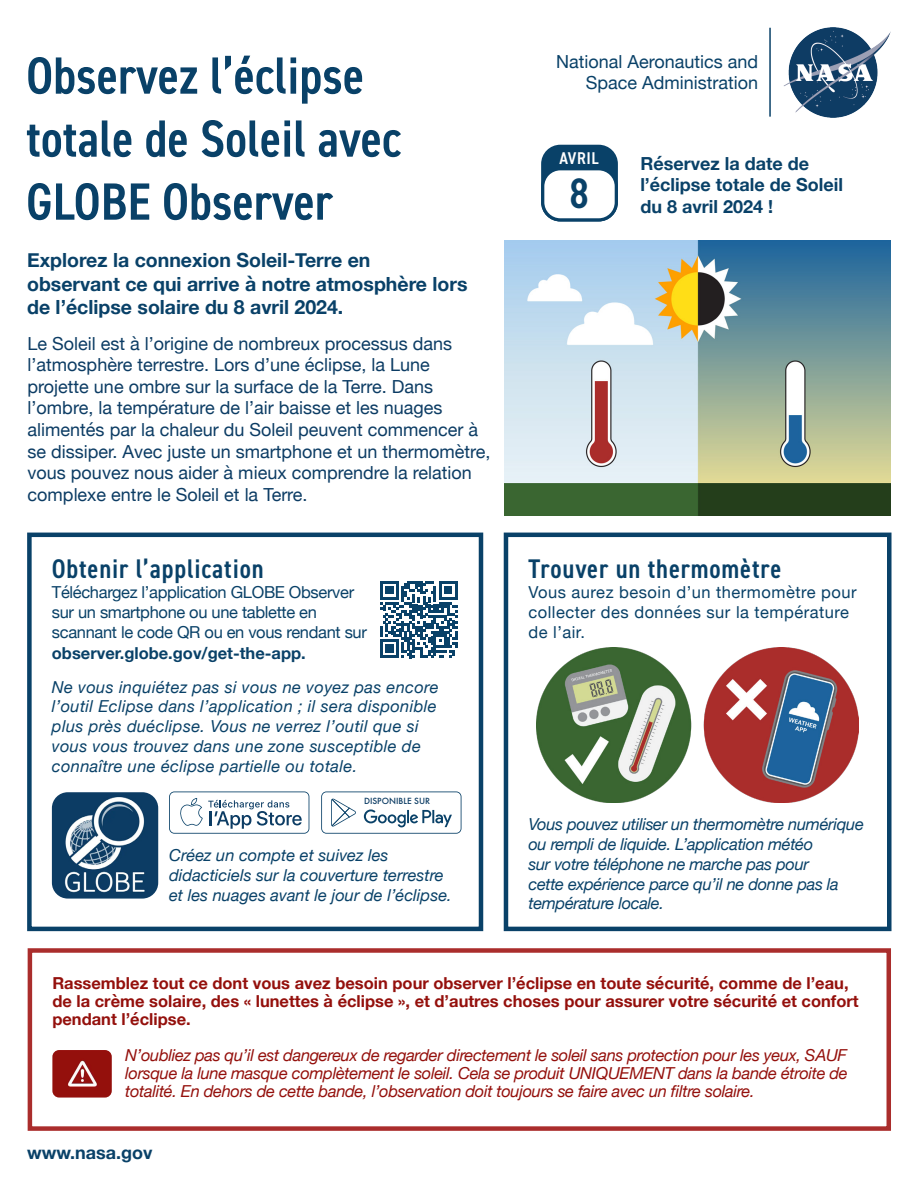
<style>
.page{position:relative;width:918px;height:1188px;background:#fff}
.page>*{position:absolute;margin:0;border:0;box-sizing:border-box;transform-origin:0 0}
.t1{font:600 condensed 52.5px/63px "DIN2014";color:#094168}
.t2{font:600 condensed 42.6px "DIN2014";color:#094168}
.t3{font:600 condensed 27px "DIN2014";letter-spacing:.03em;color:#094168}
.t4{font:700 19.5px/23.4px "Helvetica Neue";color:#094168}
.t5{font:18px/21.6px "Helvetica Neue";color:#0c3c64}
.t6{font:700 18px/21.6px "Helvetica Neue";color:#094168}
.t7{font:18px/21.6px "Helvetica Neue";color:#094168;text-align:right}
.t8{font:600 condensed 17.1px "DIN2014";letter-spacing:.03em;color:#fff}
.t9{font:italic 16.5px/18px "Helvetica Neue";letter-spacing:-.02em;color:#94100c;text-align:justify}
.t10{font:italic 16.5px/19.8px "Helvetica Neue";letter-spacing:.02em;color:#094168}
.t11{font:700 16.5px/18px "Helvetica Neue";color:#94100c}
.t12{font:italic 16.5px/19.8px "Helvetica Neue";letter-spacing:-.02em;color:#094168}
.t13{font:16.5px/19.8px "Helvetica Neue";letter-spacing:-.02em;color:#094168}
.t14{font:italic 16.5px/19.8px "Helvetica Neue";color:#094168}
.t15{font:16.5px/19.8px "Helvetica Neue";letter-spacing:.03em;color:#094168}
.t16{font:700 16.5px "Helvetica Neue";color:#094168}
.t17{font:500 8.25px "Futura";color:#0c3c64}
</style>
<div class="page">
<div style="left:541px;top:145px;width:77px;height:76px;background:#094168;border-radius:19px"></div>
<div style="left:543px;top:169px;width:73px;height:51px;background:#fff;border-radius:18px"></div>
<div style="left:541px;top:167px;width:77px;height:54px;border:3px solid #094168;border-radius:18px"></div>
<div style="left:27px;top:533px;width:456px;height:398px;border:4px solid #094168"></div>
<div style="left:504px;top:533px;width:388px;height:398px;border:4px solid #094168"></div>
<div style="left:28px;top:948px;width:863px;height:183px;border:4px solid #aa2d2c"></div>
<svg style="left:321px;top:791px;width:140px;height:43px"></svg>
<img style="left:52px;top:792px;width:106px;height:107px">
<svg style="left:380px;top:581px;width:78px;height:77px"></svg>
<img style="left:536px;top:648px;width:323px;height:155px">
<img style="left:52px;top:1050px;width:60px;height:48px">
<img style="left:504px;top:241px;width:387px;height:274px">
<div style="left:364px;top:797px;width:91px;height:10px;background:#fff"></div>
<svg style="left:169px;top:791px;width:140px;height:43px"></svg>
<img style="left:783px;top:28px;width:108px;height:89px">
<hr style="left:769px;top:28px;width:2px;height:89px;background:#094168">
<h1 class="t1" style="left:26px;top:43px;width:377px">Observez l’éclipse totale de Soleil avec<br>GLOBE Observer</h1>
<p class="t4" style="left:27px;top:249px;width:442px">Explorez la connexion Soleil-Terre en observant ce qui arrive à notre atmosphère lors de l’éclipse solaire du 8 avril 2024.</p>
<p class="t5" style="left:28px;top:333px;width:464px">Le Soleil est à l’origine de nombreux processus dans l’atmosphère terrestre. Lors d’une éclipse, la Lune projette une ombre sur la surface de la Terre. Dans l’ombre, la température de l’air baisse et les nuages alimentés par la chaleur du Soleil peuvent commencer à se dissiper. Avec juste un smartphone et un thermomètre, vous pouvez nous aider à mieux comprendre la relation complexe entre le Soleil et la Terre.</p>
<h2 class="t3" style="left:52px;top:551px;width:213px">Obtenir l’application</h2>
<p class="t13" style="left:52px;top:583px;width:317px">Téléchargez l’application GLOBE Observer sur un smartphone ou une tablette en scannant le code QR ou en vous rendant sur</p>
<p class="t16" style="left:52px;top:641px;width:255px">observer.globe.gov/get-the-app.</p>
<p class="t10" style="left:52px;top:678px;width:388px">Ne vous inquiétez pas si vous ne voyez pas encore l’outil Eclipse dans l’application ; il sera disponible plus près duéclipse. Vous ne verrez l’outil que si vous vous trouvez dans une zone susceptible de connaître une éclipse partielle ou totale.</p>
<p class="t17" style="left:364px;top:796px;width:68px">DISPONIBLE SUR</p>
<p class="t14" style="left:169px;top:847px;width:284px">Créez un compte et suivez les didacticiels sur la couverture terrestre et les nuages avant le jour de l’éclipse.</p>
<p class="t7" style="left:556px;top:51px;width:204px">National Aeronautics and<br>Space Administration</p>
<p class="t8" style="left:559px;top:147px;width:41px">AVRIL</p>
<h2 class="t2" style="left:569px;top:165px;width:21px">8</h2>
<p class="t6" style="left:640px;top:153px;width:204px">Réservez la date de l’éclipse totale de Soleil du 8 avril 2024 !</p>
<h2 class="t3" style="left:528px;top:551px;width:254px">Trouver un thermomètre</h2>
<p class="t15" style="left:528px;top:583px;width:330px">Vous aurez besoin d’un thermomètre pour collecter des données sur la température de l’air.</p>
<p class="t12" style="left:528px;top:815px;width:337px">Vous pouvez utiliser un thermomètre numérique ou rempli de liquide. L’application météo<br>sur votre téléphone ne marche pas pour<br>cette expérience parce qu’il ne donne pas la température locale.</p>
<p class="t11" style="left:52px;top:975px;width:808px">Rassemblez tout ce dont vous avez besoin pour observer l’éclipse en toute sécurité, comme de l’eau, de la crème solaire, des « lunettes à éclipse », et d’autres choses pour assurer votre sécurité et confort pendant l’éclipse.</p>
<p class="t9" style="left:125px;top:1047px;width:724px">N’oubliez pas qu’il est dangereux de regarder directement le soleil sans protection pour les yeux, SAUF lorsque la lune masque complètement le soleil. Cela se produit UNIQUEMENT dans la bande étroite de totalité. En dehors de cette bande, l’observation doit toujours se faire avec un filtre solaire.</p>
<p class="t6" style="left:27px;top:1142px;width:127px">www.nasa.gov</p>
</div>
